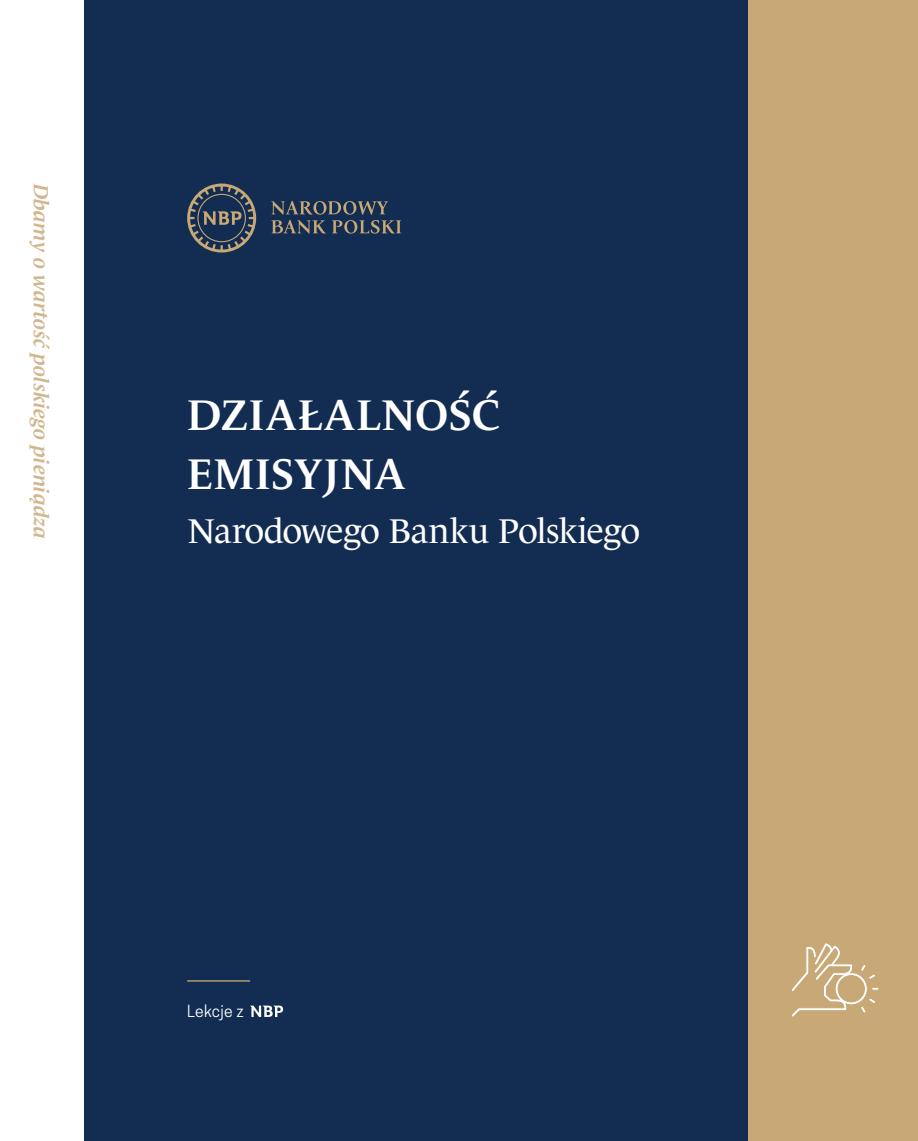
<style>
.page{position:relative;width:918px;height:1141px;background:#fff}
.page>*{position:absolute;margin:0;border:0;box-sizing:border-box;transform-origin:0 0}
.t1{font:600 43.75px/59.5px "Le Monde Journal Pro";letter-spacing:.01em;color:#fff}
.t2{font:35px "Le Monde Journal Pro";letter-spacing:-.02em;color:#fff}
.opis{font:italic 600 expanded 21px "Le Monde Journal Pro";letter-spacing:.01em;color:#d1b78e}
.t3{font:15.75px "Cooper Hewitt";letter-spacing:.02em;color:#fff}
</style>
<div class="page">
<div style="left:84px;top:0;width:834px;height:1141px;background:#132d52"></div>
<div style="left:748px;top:0;width:170px;height:1141px;background:#c7a876"></div>
<hr style="left:187px;top:980px;width:63px;height:2px;background:#c7a876">
<svg style="left:187px;top:184px;width:69px;height:69px"></svg>
<svg style="left:271px;top:201px;width:130px;height:33px"></svg>
<svg style="left:791px;top:943px;width:88px;height:74px"></svg>
<svg style="left:250px;top:1006px;width:33px;height:11px"></svg>
<p class="opis" style="left:57px;top:184px;width:357px;rotate:90deg">Dbamy o wartość polskiego pieniądza</p>
<p class="t1" style="left:187px;top:380px;width:315px">DZIAŁALNOŚĆ<br>EMISYJNA</p>
<p class="t2" style="left:187px;top:505px;width:454px">Narodowego Banku Polskiego</p>
<p class="t3" style="left:187px;top:1002px;width:58px">Lekcje z</p>
</div>
